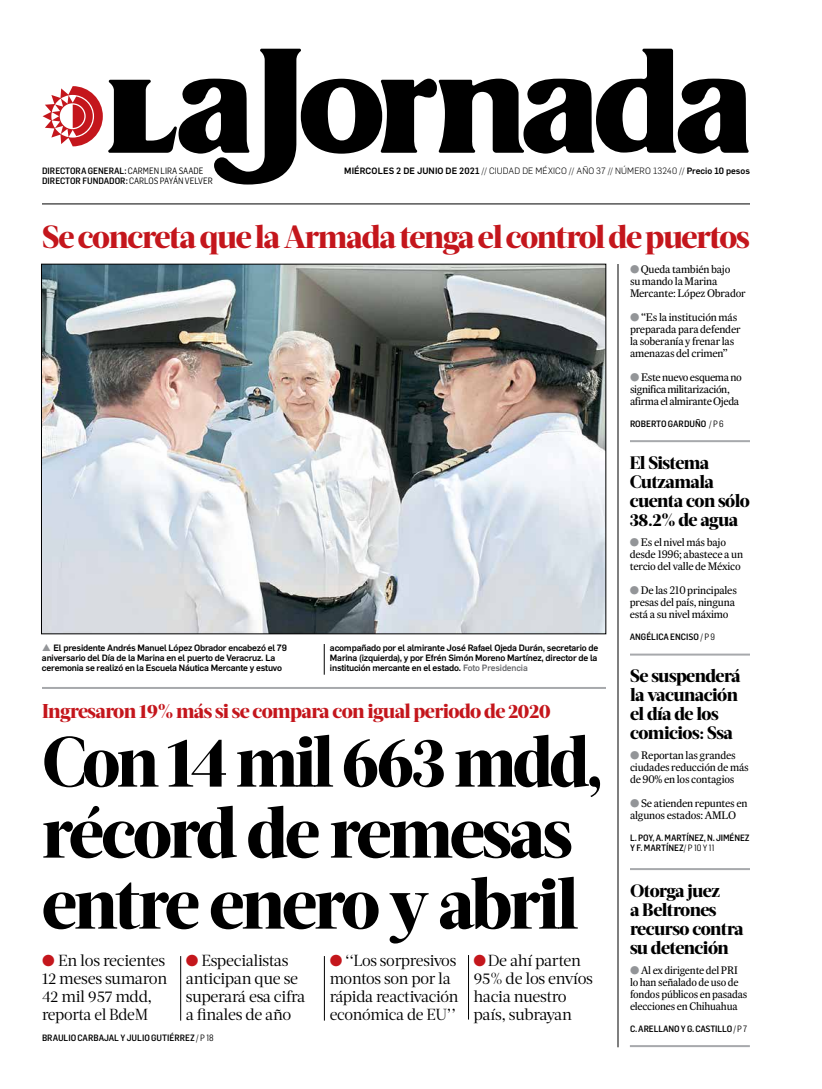
<style>
.page{position:relative;width:822px;height:1089px;background:#fff}
.page>*{position:absolute;margin:0;border:0;box-sizing:border-box;transform-origin:0 0}
.t1{font:800 71px/71px "Acta Headline";letter-spacing:-.045em;color:#000;scale:.95 1}
.t2{font:800 32px "Acta Headline";letter-spacing:-.04em;color:#c4161c}
.t3{font:800 20px "Acta Headline";letter-spacing:-.03em;color:#c4161c}
.t4{font:800 18px/19px "Acta Headline";letter-spacing:-.03em;color:#000}
.t5{font:16px/18px "Acta Deck";letter-spacing:-.02em;color:#000}
.t6{font:11px/12px "Expresso Tx";letter-spacing:-.02em;color:#000}
.t7{font:500 9px/10px "Flama";letter-spacing:-.02em;color:#000}
.t8{font:500 9px/10px "Flama Semicond";color:#000}
.t9{font:300 9px "Flama";letter-spacing:.01em;color:#000}
.s1{font-weight:400}
.s2{font-weight:500}
.s3{color:#939598}
.s4{color:#6d6e71}
.s5{color:#c4161c}
</style>
<div class="page">
<svg style="left:43px;top:49px;width:706px;height:136px"></svg>
<hr style="left:42px;top:204px;width:708px;height:1px;background:#000">
<hr style="left:618px;top:264px;width:1px;height:783px;background:#000">
<hr style="left:181px;top:956px;width:1px;height:65px;background:#000">
<hr style="left:324px;top:956px;width:1px;height:65px;background:#000">
<hr style="left:468px;top:955px;width:1px;height:65px;background:#000">
<hr style="left:42px;top:687px;width:564px;height:2px;background:#a7a9ac">
<img style="left:43px;top:266px;width:561px;height:366px">
<hr style="left:324px;top:644px;width:1px;height:31px;background:#000">
<hr style="left:630px;top:440px;width:120px;height:2px;background:#a7a9ac">
<hr style="left:630px;top:654px;width:120px;height:2px;background:#a7a9ac">
<hr style="left:630px;top:868px;width:120px;height:2px;background:#a7a9ac">
<hr style="left:630px;top:1045px;width:120px;height:2px;background:#a7a9ac">
<p class="t8" style="left:42px;top:166px;width:163px">DIRECTORA GENERAL: <span class="s1">CARMEN LIRA SAADE</span></p>
<p class="t9" style="left:344px;top:164px;width:407px"><span class="s2">miércoles 2 de junio de 2021</span> // CIUDAD DE MÉXICO // AÑO 37 // NÚM ERO 13240 // <span class="s2">Precio 10 pesos</span></p>
<p class="t8" style="left:42px;top:176px;width:172px">DIRECTOR FUNDADOR: <span class="s1">CARLOS PAYÁN VELVER</span></p>
<h2 class="t2" style="left:42px;top:218px;width:709px">Se concreta que la Armada tenga el control de puertos</h2>
<p class="t7" style="left:42px;top:642px;width:246px"><span class="s3">▲</span> El presidente Andrés Manuel López Obrador encabezó el 79 aniversario del Día de la Marina en el puerto de Veracruz. La ceremonia se realizó en la Escuela Náutica Mercante y estuvo</p>
<p class="t7" style="left:330px;top:642px;width:270px;text-align:justify">acompañado por el almirante José Rafael Ojeda Durán, secretario de Marina (izquierda), y por Efrén Simón Moreno Martínez, director de la institución mercante en el estado. <span class="s4">Foto Presidencia</span></p>
<h3 class="t3" style="left:42px;top:699px;width:510px">Ingresaron 19% más si se compara con igual periodo de 2020</h3>
<h1 class="t1" style="left:42px;top:727px;width:593px">Con 14 mil 663 mdd, récord de remesas entre enero y abril</h1>
<h3 class="t5" style="left:42px;top:952px;width:127px"><span class="s5">●</span> En los recientes<br>12 meses sumaron<br>42 mil 957 mdd, reporta el BdeM</h3>
<h3 class="t5" style="left:186px;top:952px;width:121px"><span class="s5">●</span> Especialistas anticipan que se superará esa cifra a finales de año</h3>
<h3 class="t5" style="left:330px;top:952px;width:130px"><span class="s5">●</span> ‘‘Los sorpresivos montos son por la rápida reactivación económica de EU’’</h3>
<h3 class="t5" style="left:474px;top:952px;width:121px"><span class="s5">●</span> De ahí parten<br>95% de los envíos hacia nuestro país, subrayan</h3>
<p class="t8" style="left:42px;top:1033px;width:173px">BRAULIO CARBAJAL Y JULIO GUTIÉRREZ <span class="s1">/ P 18</span></p>
<p class="t6" style="left:630px;top:263px;width:117px"><span class="s3">●</span> Queda también bajo<br>su mando la Marina<br>Mercante: López Obrador</p>
<p class="t6" style="left:630px;top:311px;width:112px"><span class="s3">●</span> ‘‘Es la institución más preparada para defender la soberanía y frenar las amenazas del crimen’’</p>
<p class="t6" style="left:630px;top:371px;width:113px"><span class="s3">●</span> Este nuevo esquema no significa militarización, afirma el almirante Ojeda</p>
<p class="t8" style="left:630px;top:418px;width:95px">ROBERTO GARDUÑO <span class="s1">/ P 6</span></p>
<h3 class="t4" style="left:630px;top:454px;width:121px">El Sistema<br>Cutzamala cuenta con sólo<br>38.2% de agua</h3>
<p class="t6" style="left:630px;top:536px;width:115px"><span class="s3">●</span> Es el nivel más bajo desde 1996; abastece a un tercio del valle de México</p>
<p class="t6" style="left:630px;top:584px;width:109px"><span class="s3">●</span> De las 210 principales presas del país, ninguna está a su nivel máximo</p>
<p class="t8" style="left:630px;top:632px;width:87px">ANGÉLICA ENCISO <span class="s1">/ P 9</span></p>
<h3 class="t4" style="left:630px;top:667px;width:112px">Se suspenderá la vacunación el día de los comicios: Ssa</h3>
<p class="t6" style="left:630px;top:750px;width:120px"><span class="s3">●</span> Reportan las grandes ciudades reducción de más de 90% en los contagios</p>
<p class="t6" style="left:630px;top:798px;width:119px"><span class="s3">●</span> Se atienden repuntes en algunos estados: AMLO</p>
<p class="t8" style="left:630px;top:833px;width:121px">L. POY, A. MARTÍNEZ, N. JIMÉNEZ<br>Y F. MARTÍNEZ<span class="s1">/ P 10 Y 11</span></p>
<h3 class="t4" style="left:630px;top:882px;width:115px">Otorga juez<br>a Beltrones recurso contra su detención</h3>
<p class="t6" style="left:630px;top:964px;width:119px"><span class="s3">●</span> Al ex dirigente del PRI lo han señalado de uso de fondos públicos en pasadas elecciones en Chihuahua</p>
<p class="t8" style="left:630px;top:1024px;width:119px">C. ARELLANO Y G. CASTILLO <span class="s1">/ P 7</span></p>
</div>
